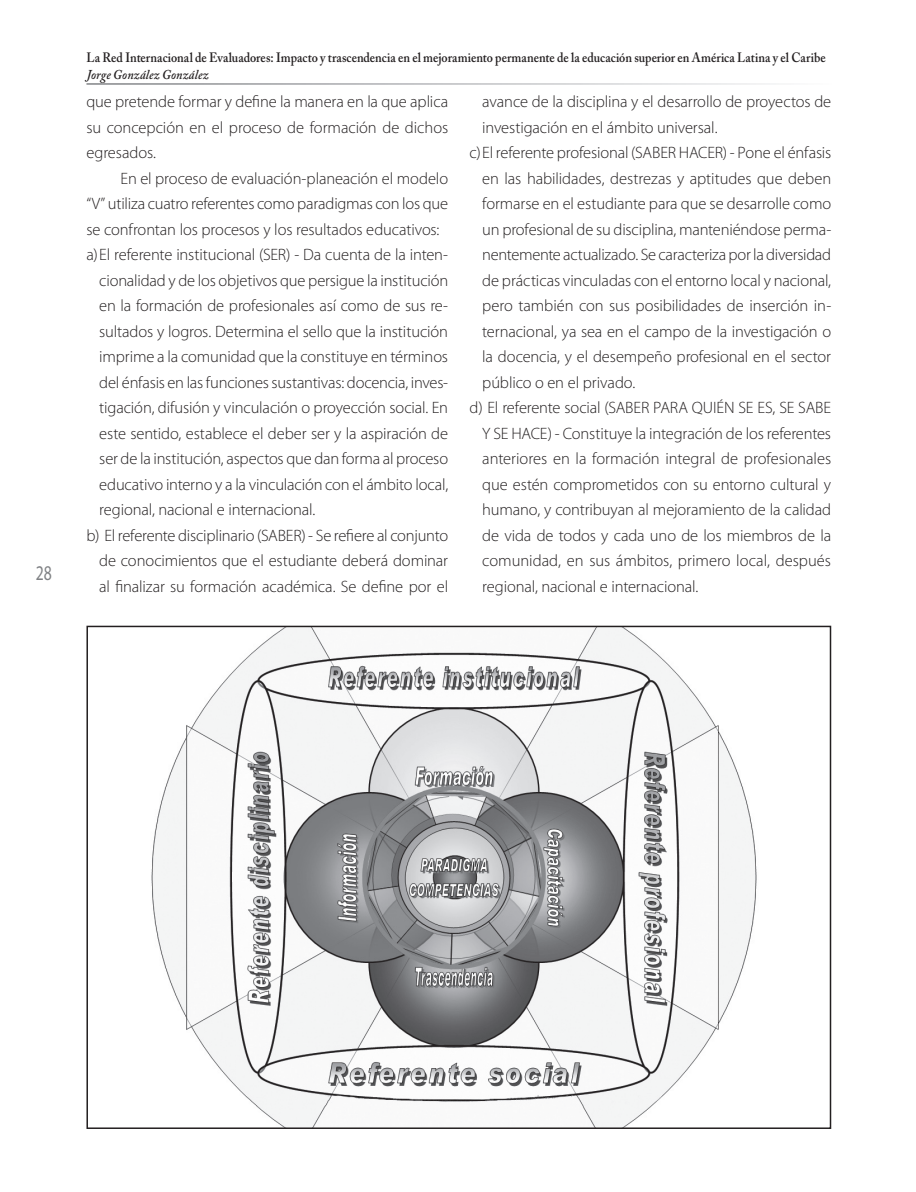
<style>
.page{position:relative;width:916px;height:1192px;background:#fff}
.page>*{position:absolute;margin:0;border:0;box-sizing:border-box;transform-origin:0 0}
.t1{font:21px "Myriad Pro";color:#808285;scale:.75 1}
.t2{font:300 16.5px/25.5px "Myriad Pro";letter-spacing:-.01em;color:#231f20;text-align:justify}
.t3{font:600 13.5px "Adobe Caslon Pro";letter-spacing:.005em;color:#231f20;scale:.9 1}
.t4{font:italic 600 13.5px "Adobe Caslon Pro";letter-spacing:.015em;color:#231f20;scale:.9 1}
</style>
<div class="page">
<img style="left:151px;top:629px;width:606px;height:497px">
<p class="t1" style="left:36px;top:560px;width:21px">28</p>
<p class="t3" style="left:86px;top:50px;width:822px">La Red Internacional de Evaluadores: Impacto y trascendencia en el mejoramiento permanente de la educación superior en América Latina y el Caribe</p>
<p class="t4" style="left:86px;top:66px;width:137px">Jorge González González</p>
<p class="t2" style="left:86px;top:89px;width:363px">que pretende formar y define la manera en la que aplica su concepción en el proceso de formación de dichos egresados.</p>
<p class="t2" style="left:120px;top:165px;width:329px">En el proceso de evaluación-planeación el modelo</p>
<p class="t2" style="left:86px;top:191px;width:363px">“V” utiliza cuatro referentes como paradigmas con los que</p>
<p class="t2" style="left:86px;top:216px;width:354px">se confrontan los procesos y los resultados educativos:</p>
<p class="t2" style="left:86px;top:242px;width:363px">a)El referente institucional (SER) - Da cuenta de la inten-</p>
<p class="t2" style="left:99px;top:267px;width:350px">cionalidad y de los objetivos que persigue la institución</p>
<p class="t2" style="left:99px;top:293px;width:350px">en la formación de profesionales así como de sus re-</p>
<p class="t2" style="left:99px;top:318px;width:350px">sultados y logros. Determina el sello que la institución</p>
<p class="t2" style="left:99px;top:344px;width:350px">imprime a la comunidad que la constituye en términos</p>
<p class="t2" style="left:99px;top:369px;width:350px">del énfasis en las funciones sustantivas: docencia, inves-</p>
<p class="t2" style="left:99px;top:395px;width:350px">tigación, difusión y vinculación o proyección social. En</p>
<p class="t2" style="left:99px;top:420px;width:350px">este sentido, establece el deber ser y la aspiración de</p>
<p class="t2" style="left:99px;top:446px;width:350px">ser de la institución, aspectos que dan forma al proceso</p>
<p class="t2" style="left:99px;top:471px;width:350px">educativo interno y a la vinculación con el ámbito local,</p>
<p class="t2" style="left:99px;top:497px;width:217px">regional, nacional e internacional.</p>
<p class="t2" style="left:86px;top:522px;width:363px">b) El referente disciplinario (SABER) - Se refiere al conjunto</p>
<p class="t2" style="left:99px;top:548px;width:350px">de conocimientos que el estudiante deberá dominar</p>
<p class="t2" style="left:99px;top:573px;width:350px">al finalizar su formación académica. Se define por el</p>
<p class="t2" style="left:482px;top:89px;width:350px">avance de la disciplina y el desarrollo de proyectos de</p>
<p class="t2" style="left:482px;top:114px;width:237px">investigación en el ámbito universal.</p>
<p class="t2" style="left:469px;top:140px;width:363px">c)El referente profesional (SABER HACER) - Pone el énfasis</p>
<p class="t2" style="left:482px;top:165px;width:350px">en las habilidades, destrezas y aptitudes que deben</p>
<p class="t2" style="left:482px;top:191px;width:350px">formarse en el estudiante para que se desarrolle como</p>
<p class="t2" style="left:482px;top:216px;width:350px">un profesional de su disciplina, manteniéndose perma-</p>
<p class="t2" style="left:482px;top:242px;width:350px">nentemente actualizado. Se caracteriza por la diversidad</p>
<p class="t2" style="left:482px;top:267px;width:350px">de prácticas vinculadas con el entorno local y nacional,</p>
<p class="t2" style="left:482px;top:293px;width:350px">pero también con sus posibilidades de inserción in-</p>
<p class="t2" style="left:482px;top:318px;width:350px">ternacional, ya sea en el campo de la investigación o</p>
<p class="t2" style="left:482px;top:344px;width:350px">la docencia, y el desempeño profesional en el sector</p>
<p class="t2" style="left:482px;top:369px;width:154px">público o en el privado.</p>
<p class="t2" style="left:469px;top:395px;width:363px">d) El referente social (SABER PARA QUIÉN SE ES, SE SABE</p>
<p class="t2" style="left:482px;top:420px;width:350px">Y SE HACE) - Constituye la integración de los referentes</p>
<p class="t2" style="left:482px;top:446px;width:350px">anteriores en la formación integral de profesionales</p>
<p class="t2" style="left:482px;top:471px;width:350px">que estén comprometidos con su entorno cultural y</p>
<p class="t2" style="left:482px;top:497px;width:350px">humano, y contribuyan al mejoramiento de la calidad</p>
<p class="t2" style="left:482px;top:522px;width:350px">de vida de todos y cada uno de los miembros de la</p>
<p class="t2" style="left:482px;top:548px;width:350px">comunidad, en sus ámbitos, primero local, después</p>
<p class="t2" style="left:482px;top:573px;width:217px">regional, nacional e internacional.</p>
</div>
